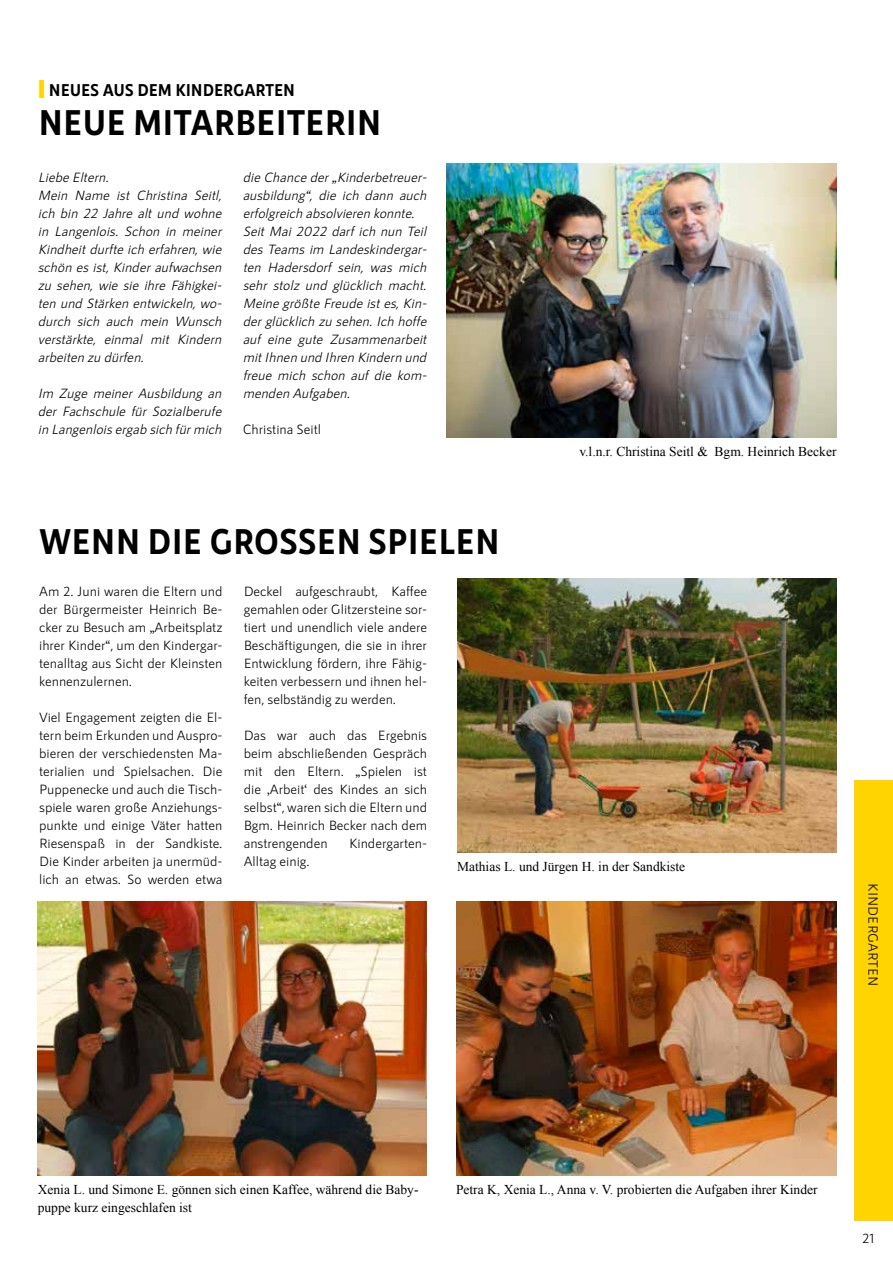
<style>
.page{position:relative;width:893px;height:1263px;background:#fff}
.page>*{position:absolute;margin:0;border:0;box-sizing:border-box;transform-origin:0 0}
.t1{font:700 36px "RNS Sanz";color:#000;scale:.9 1}
.t2{font:700 17.25px "RNS Sanz";letter-spacing:-.01em;color:#000;scale:.9 1}
.t3{font:13.5px/18px "RNS Sanz";color:#000;text-align:justify}
.t4{font:italic 13.5px/18px "RNS Sanz";color:#000}
.t5{font:13.5px "Times New Roman";color:#000}
.s1{color:#ffd400}
.s2{font-family:"Adobe Caslon Pro"}
</style>
<div class="page">
<div style="left:855px;top:780px;width:38px;height:440px;background:#ffd400"></div>
<img style="left:446px;top:164px;width:390px;height:273px">
<img style="left:457px;top:578px;width:379px;height:274px">
<img style="left:38px;top:902px;width:388px;height:273px">
<img style="left:456px;top:902px;width:380px;height:273px">
<p class="t2" style="left:38px;top:80px;width:287px"><span class="s1">❙</span> NEUES AUS DEM KINDERGARTEN</p>
<h1 class="t1" style="left:38px;top:102px;width:383px">NEUE MITARBEITERIN</h1>
<p class="t4" style="left:38px;top:168px;width:188px">Liebe Eltern.<br>Mein Name ist Christina Seitl, ich bin 22 Jahre alt und wohne in Langenlois. Schon in meiner<br>Kindheitdurfte ich erfahren,wie schön es ist, Kinder aufwachsen zu sehen, wie sie ihre Fähigkei&shy;ten und Stärken entwickeln, wo&shy;durch sich auch mein Wunsch verstärkte, einmal mit Kindern arbeiten zu dürfen.</p>
<p class="t4" style="left:38px;top:384px;width:188px;text-align:justify">Im Zuge meiner Ausbildung an der Fachschule für Sozialberufe in Langenloisergab sich fürmich</p>
<p class="t4" style="left:243px;top:168px;width:188px">die Chance der<span class="s2">„</span>Kinderbetreuer&shy;ausbildung<span class="s2">“</span>, die ich dann auch erfolgreich absolvieren konnte.<br>Seit Mai 2022 darf ich nun Teil des Teams im Landeskindergar&shy;ten Hadersdorf sein, was mich sehr stolz und glücklich macht.<br>Meine größte Freude istes,Kin&shy;derglücklich zu sehen.Ich hoffe auf eine gute Zusammenarbeit mitIhnen und Ihren Kindern und freue mich schon auf die kom&shy;menden Aufgaben.</p>
<p class="t3" style="left:243px;top:420px;width:80px">Christina Seitl</p>
<p class="t5" style="left:579px;top:442px;width:259px">v.l.n.r. Christina Seitl &amp; Bgm. Heinrich Becker</p>
<h1 class="t1" style="left:39px;top:521px;width:513px">WENN DIE GROSSEN SPIELEN</h1>
<p class="t3" style="left:39px;top:583px;width:185px">Am 2. Juni waren die Eltern und der Bürgermeister Heinrich Be&shy;cker zu Besuch am <span class="s2">„</span>Arbeitsplatz ihrer Kinder<span class="s2">“</span>, um den Kindergar&shy;tenalltag aus Sicht der Kleinsten kennenzulernen.</p>
<p class="t3" style="left:39px;top:709px;width:185px">Viel Engagement zeigten die El&shy;tern beim Erkunden und Auspro&shy;bieren der verschiedensten Ma&shy;terialien und Spielsachen. Die Puppenecke und auch die Tisch&shy;spiele waren große Anziehungs&shy;punkte und einige Väter hatten Riesenspaß in der Sandkiste.<br>Die Kinder arbeiten ja unermüd&shy;lich an etwas. So werden etwa</p>
<p class="t3" style="left:244px;top:582px;width:185px">Deckel aufgeschraubt, Kaffee gemahlen oder Glitzersteine sor&shy;tiert und unendlich viele andere Beschäftigungen, die sie in ihrer Entwicklung fördern, ihre Fähig&shy;keiten verbessern und ihnen hel&shy;fen, selbständig zu werden.</p>
<p class="t3" style="left:244px;top:726px;width:185px">Das war auch das Ergebnis beim abschließenden Gespräch mit den Eltern. <span class="s2">„</span>Spielen ist die <span class="s2">‚</span>Arbeit<span class="s2">‘</span> des Kindes an sich selbst<span class="s2">“</span>, waren sich die Eltern und Bgm. Heinrich Becker nach dem anstrengenden</p>
<p class="t3" style="left:349px;top:834px;width:79px">Kindergarten-</p>
<p class="t3" style="left:244px;top:852px;width:68px">Alltag einig.</p>
<p class="t5" style="left:457px;top:857px;width:230px">Mathias L. und Jürgen H. in der Sandkiste</p>
<p class="t3" style="left:882px;top:883px;width:104px;rotate:90deg">KINDERGARTEN</p>
<p class="t5" style="left:38px;top:1181px;width:382px">Xenia L. und Simone E. gönnen sich einen Kaffee, während die Baby-</p>
<p class="t5" style="left:456px;top:1181px;width:363px">Petra K, Xenia L., Anna v. V. probierten die Aufgaben ihrer Kinder</p>
<p class="t5" style="left:38px;top:1199px;width:156px">puppe kurz eingeschlafen ist</p>
<p class="t3" style="left:862px;top:1229px;width:14px">21</p>
</div>
